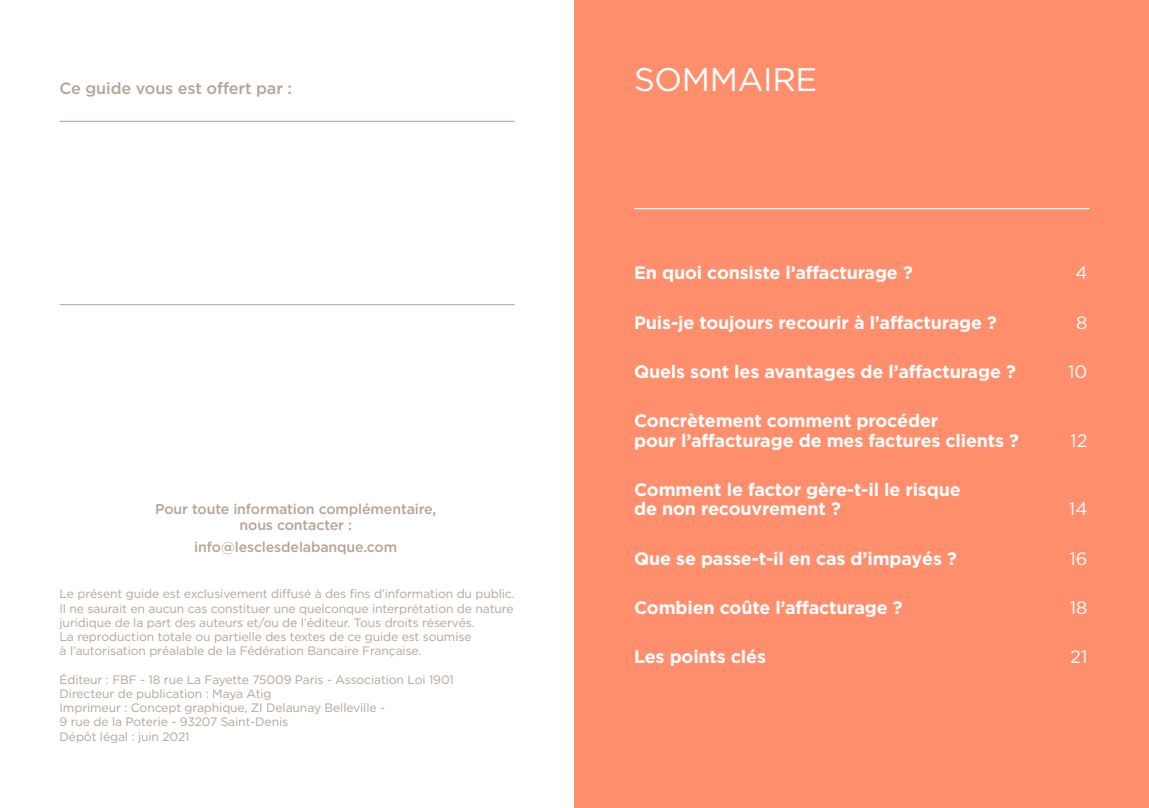
<style>
.page{position:relative;width:1149px;height:808px;background:#fff}
.page>*{position:absolute;margin:0;border:0;box-sizing:border-box;transform-origin:0 0}
.t1{font:32.7px "Gotham HTF";letter-spacing:-.01em;color:#fff}
.t2{font:700 18px/19.5px "Gotham HTF";letter-spacing:-.01em;color:#fff}
.t3{font:18px "Gotham HTF";color:#fff}
.t4{font:500 16.2px "Gotham HTF";letter-spacing:-.01em;color:#b4a597}
.t5{font:500 14.25px/16.2px "Gotham HTF";letter-spacing:-.01em;color:#b4a597;text-align:center}
.t6{font:12.15px/14.2px "Gotham HTF";letter-spacing:-.01em;color:#b4a597}
</style>
<div class="page">
<div style="left:574px;top:0;width:574px;height:808px;background:#ff8e6c"></div>
<hr style="left:634px;top:208px;width:455px;height:1px;background:#fff">
<hr style="left:60px;top:304px;width:454px;height:1px;background:#b4a597">
<hr style="left:60px;top:121px;width:454px;height:1px;background:#b4a597">
<p class="t4" style="left:60px;top:79px;width:234px">Ce guide vous est offert par :</p>
<p class="t5" style="left:155px;top:500px;width:282px">Pour toute information complémentaire, nous contacter :</p>
<p class="t5" style="left:194px;top:538px;width:204px">info@lesclesdelabanque.com</p>
<p class="t6" style="left:60px;top:587px;width:456px">Le présent guide est exclusivement diffusé à des fns d’information du public.<br>Il ne saurait en aucun cas constituer une quelconque interprétation de nature juridique de la part des auteurs et/ou de l’éditeur. Tous droits réservés.<br>La reproduction totale ou partielle des textes de ce guide est soumise<br>à l’autorisation préalable de la Fédération Bancaire Française.</p>
<p class="t6" style="left:60px;top:672px;width:396px">Éditeur : FBF - 18 rue La Fayette 75009 Paris - Association Loi 1901<br>Directeur de publication : Maya Atig<br>Imprimeur : Concept graphique, ZI Delaunay Belleville -</p>
<p class="t6" style="left:60px;top:715px;width:230px">9 rue de la Poterie - 93207 Saint-Denis<br>Dépôt légal : juin 2021</p>
<p class="t1" style="left:634px;top:61px;width:185px">SOMMAIRE</p>
<p class="t2" style="left:634px;top:263px;width:280px">En quoi consiste l’affacturage ?</p>
<p class="t3" style="left:1075px;top:263px;width:14px">4</p>
<p class="t2" style="left:634px;top:312px;width:364px">Puis-je toujours recourir à l’affacturage ?</p>
<p class="t3" style="left:1075px;top:312px;width:13px">8</p>
<p class="t2" style="left:634px;top:361px;width:383px">Quels sont les avantages de l’affacturage ?</p>
<p class="t3" style="left:1067px;top:361px;width:21px">10</p>
<p class="t2" style="left:634px;top:411px;width:386px">Concrètement comment procéder<br>pour l’affacturage de mes factures clients ?</p>
<p class="t3" style="left:1069px;top:430px;width:19px">12</p>
<p class="t2" style="left:634px;top:479px;width:328px">Comment le factor gère-t-il le risque de non recouvrement ?</p>
<p class="t3" style="left:1068px;top:499px;width:20px">14</p>
<p class="t2" style="left:634px;top:548px;width:324px">Que se passe-t-il en cas d’impayés ?</p>
<p class="t3" style="left:1069px;top:548px;width:20px">16</p>
<p class="t2" style="left:634px;top:597px;width:270px">Combien coûte l’affacturage ?</p>
<p class="t2" style="left:634px;top:647px;width:133px">Les points clés</p>
<p class="t3" style="left:1069px;top:598px;width:19px">18</p>
<p class="t3" style="left:1069px;top:647px;width:19px">21</p>
</div>
